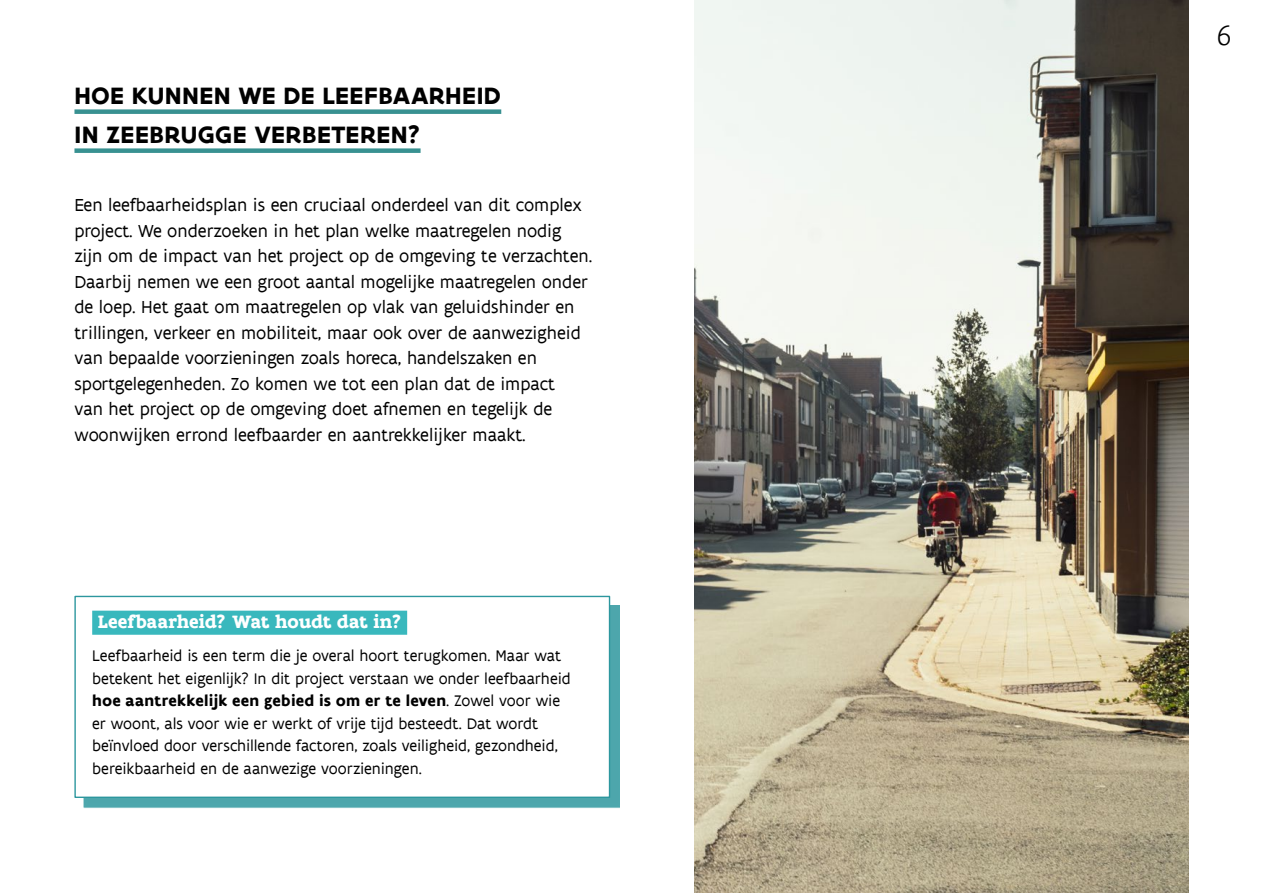
<style>
.page{position:relative;width:1263px;height:893px;background:#fff}
.page>*{position:absolute;margin:0;border:0;box-sizing:border-box;transform-origin:0 0}
.t1{font:300 30px "Flanders Art Sans";color:#000}
.t2{font:700 25.5px/39px "Flanders Art Sans";letter-spacing:.015em;color:#000}
.t3{font:700 19.2px "Flanders Art Serif";color:#fff}
.t4{font:18.75px/25.5px "Flanders Art Sans";color:#000}
.t5{font:16.5px/22.5px "Flanders Art Sans";color:#000}
.s1{font-weight:700}
</style>
<div class="page">
<div style="left:74px;top:109px;width:427px;height:5px;background:#389191"></div>
<div style="left:74px;top:148px;width:347px;height:5px;background:#389191"></div>
<div style="left:84px;top:605px;width:536px;height:203px;background:#4da6ac"></div>
<div style="left:75px;top:596px;width:534px;height:201px;background:#fff"></div>
<div style="left:92px;top:611px;width:315px;height:24px;background:#39b8bd"></div>
<div style="left:74px;top:596px;width:536px;height:202px;border:1px solid #2d979e"></div>
<img style="left:694px;top:0;width:494px;height:893px">
<h2 class="t2" style="left:74px;top:77px;width:428px">HOE KUNNEN WE DE LEEFBAARHEID<br>IN ZEEBRUGGE VERBETEREN?</h2>
<p class="t4" style="left:74px;top:193px;width:519px">Een leefbaarheidsplan is een cruciaal onderdeel van dit complex project. We onderzoeken in het plan welke maatregelen nodig zijn om de impact van het project op de omgeving te verzachten.<br>Daarbij nemen we een groot aantal mogelijke maatregelen onder de loep. Het gaat om maatregelen op vlak van geluidshinder en trillingen, verkeer en mobiliteit, maar ook over de aanwezigheid van bepaalde voorzieningen zoals horeca, handelszaken en sportgelegenheden. Zo komen we tot een plan dat de impact<br>van het project op de omgeving doet afnemen en tegelijk de woonwijken errond leefbaarder en aantrekkelijker maakt.</p>
<p class="t3" style="left:98px;top:610px;width:305px">Leefbaarheid? Wat houdt dat in?</p>
<p class="t5" style="left:92px;top:645px;width:480px">Leefbaarheid is een term die je overal hoort terugkomen. Maar wat betekent het eigenlijk? In dit project verstaan we onder leefbaarheid <span class="s1">hoe aantrekkelijk een gebied is om er te leven</span>. Zowel voor wie er woont, als voor wie er werkt of vrije tijd besteedt. Dat wordt beïnvloed door verschillende factoren, zoals veiligheid, gezondheid, bereikbaarheid en de aanwezige voorzieningen.</p>
<h1 class="t1" style="left:1217px;top:17px;width:16px">6</h1>
</div>
